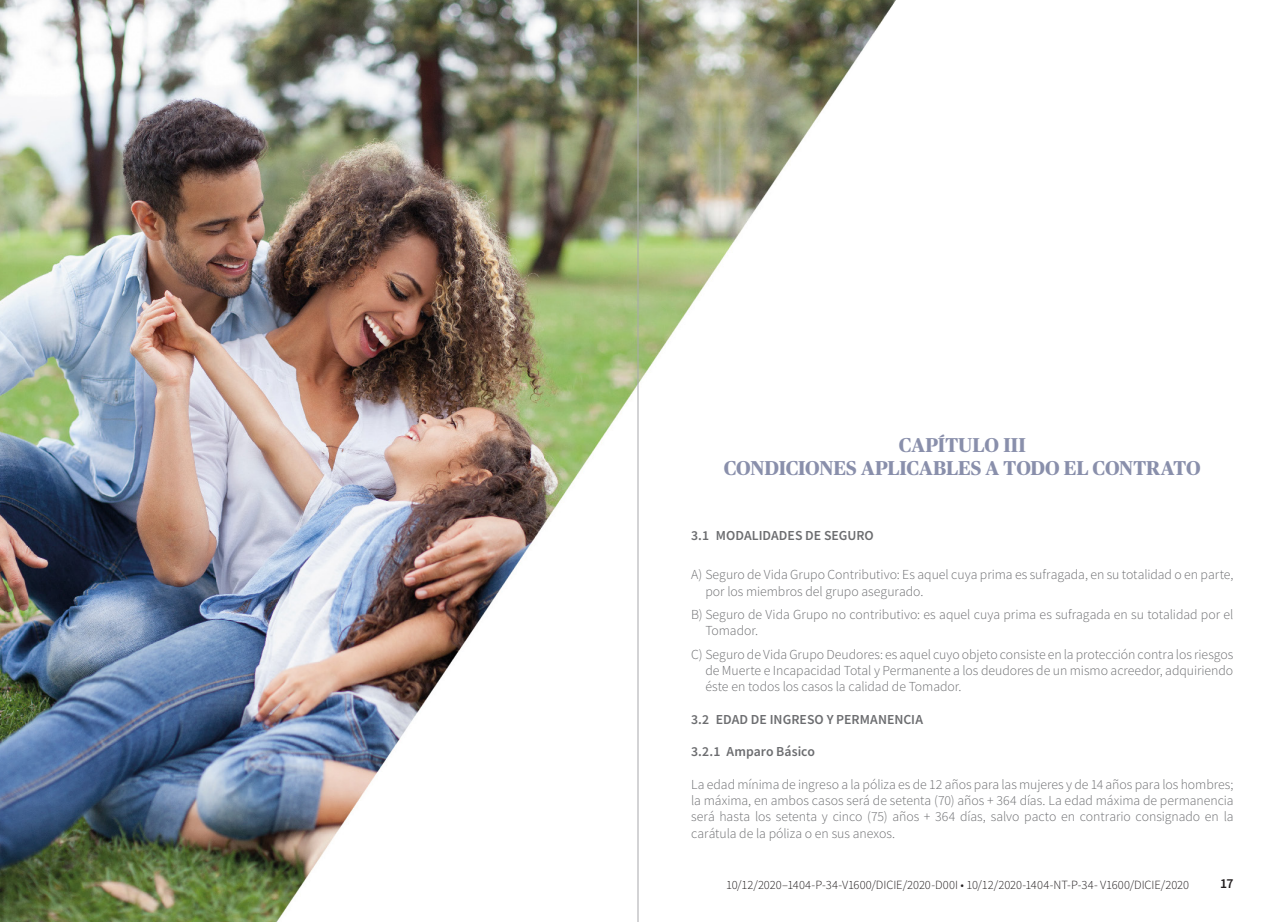
<style>
.page{position:relative;width:1276px;height:922px;background:#fff}
.page>*{position:absolute;margin:0;border:0;box-sizing:border-box;transform-origin:0 0}
.Titulo{font:700 20px "Publico Headline";letter-spacing:.005em;color:#898fab}
.Parrafo{font:300 13.75px/16.2px "Source Sans Pro";letter-spacing:-.005em;color:#6c6d70}
._1_1{font:600 13.75px "Source Sans Pro";color:#6c6d70}
._1_1_1{font:600 13.75px "Source Sans Pro";color:#6c6d70}
.t1{font:600 13.75px "Source Sans Pro";color:#231f20}
.t2{font:300 12.5px "Source Sans Pro";letter-spacing:-.005em;color:#231f20}
</style>
<div class="page">
<img style="left:0;top:0;width:896px;height:921px">
<hr style="left:637px;top:0;width:1px;height:921px;background:#a8a9ad">
<p class="Titulo" style="left:899px;top:430px;width:128px">CAPÍTULO III</p>
<p class="Titulo" style="left:724px;top:453px;width:478px">CONDICIONES APLICABLES A TODO EL CONTRATO</p>
<p class="_1_1" style="left:691px;top:526px;width:184px">3.1 MODALIDADES DE SEGURO</p>
<p class="Parrafo" style="left:705px;top:566px;width:529px;text-indent:-14px">A) Seguro de Vida Grupo Contributivo: Es aquel cuya prima es sufragada, en su totalidad o en parte, por los miembros del grupo asegurado.</p>
<p class="Parrafo" style="left:705px;top:606px;width:530px;text-indent:-14px">B) Seguro de Vida Grupo no contributivo: es aquel cuya prima es sufragada en su totalidad por el<br>Tomador.</p>
<p class="Parrafo" style="left:705px;top:645px;width:529px;text-align:justify;text-indent:-14px">C) Seguro de Vida Grupo Deudores: es aquel cuyo objeto consiste en la protección contra los riesgos de Muerte e Incapacidad Total y Permanente a los deudores de un mismo acreedor, adquiriendo éste en todos los casos la calidad de Tomador.</p>
<p class="_1_1" style="left:691px;top:710px;width:233px">3.2 EDAD DE INGRESO Y PERMANENCIA</p>
<p class="_1_1_1" style="left:691px;top:742px;width:125px">3.2.1 Amparo Básico</p>
<p class="Parrafo" style="left:691px;top:775px;width:544px;text-align:justify">La edad mínima de ingreso a la póliza es de 12 años para las mujeres y de 14 años para los hombres; la máxima, en ambos casos será de setenta (70) años + 364 días. La edad máxima de permanencia será hasta los setenta y cinco (75) años + 364 días, salvo pacto en contrario consignado en la carátula de la póliza o en sus anexos.</p>
<p class="t2" style="left:726px;top:876px;width:464px">10/12/2020–1404-P-34-V1600/DICIE/2020-D00I • 10/12/2020-1404-NT-P-34- V1600/DICIE/2020</p>
<p class="t1" style="left:1220px;top:874px;width:15px">17</p>
</div>
